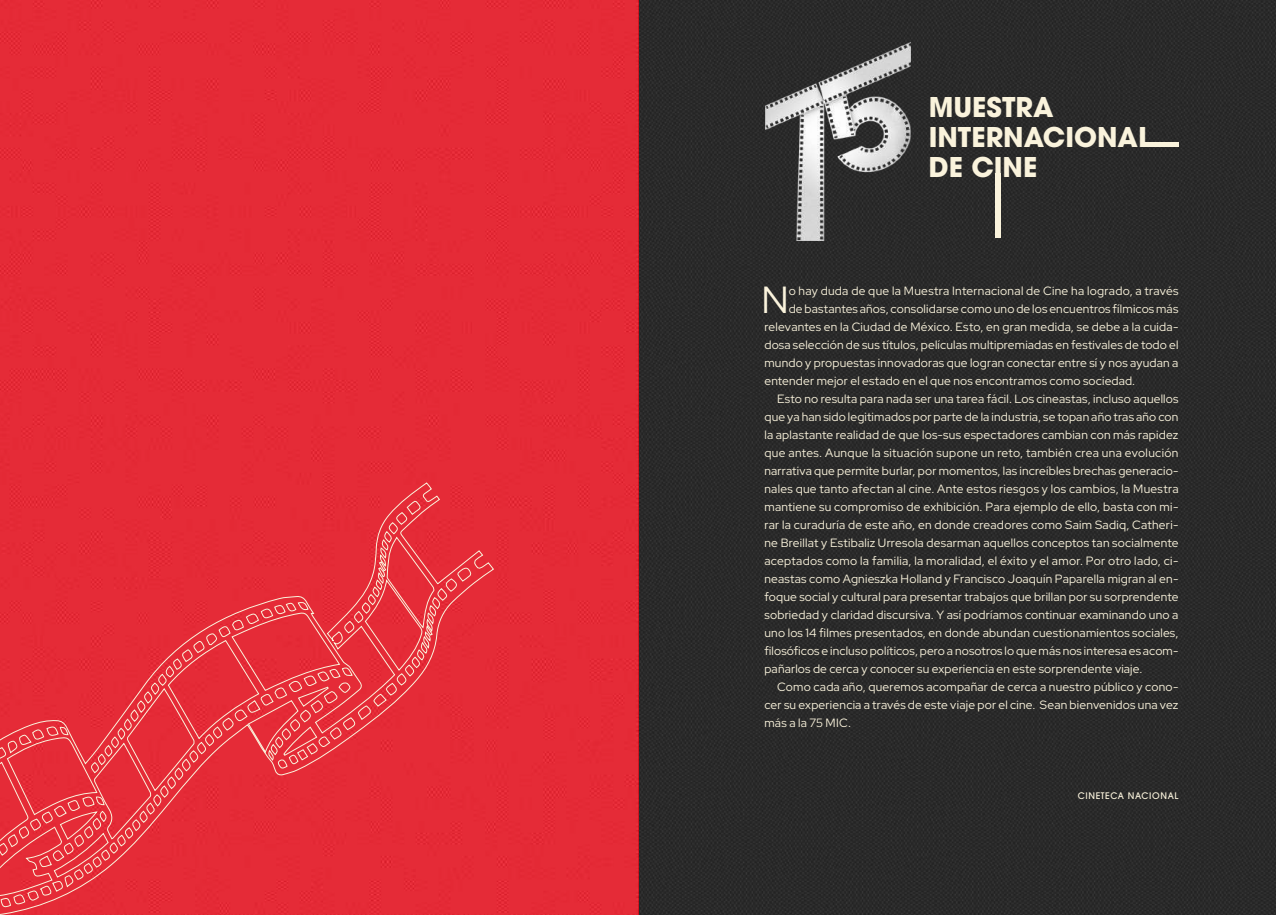
<style>
.page{position:relative;width:1276px;height:915px;background:#fff}
.page>*{position:absolute;margin:0;border:0;box-sizing:border-box;transform-origin:0 0}
.t1{font:37.65px "Red Hat Display";color:#faf3dc}
.t2{font:700 27px/30px "ITC Avant Garde Pro";color:#faf3dc}
.t3{font:12px "Red Hat Display";letter-spacing:.015em;color:#faf3dc}
.t4{font:500 9px "ITC Avant Garde Pro";letter-spacing:.07em;color:#faf3dc}
</style>
<div class="page">
<img style="left:0;top:0;width:1276px;height:914px">
<img style="left:765px;top:43px;width:145px;height:198px">
<svg style="left:0;top:482px;width:494px;height:432px;background:#e5323d"></svg>
<div style="left:995px;top:173px;width:5px;height:64px;background:#faf3dc"></div>
<hr style="left:1141px;top:142px;width:37px;height:4px;background:#faf3dc">
<h2 class="t2" style="left:928px;top:91px;width:224px">MUESTRA<br>INTERNACIONAL<br>DE CINE</h2>
<h1 class="t1" style="left:761px;top:275px;width:29px">N</h1>
<p class="t3" style="left:788px;top:282px;width:391px">o hay duda de que la Muestra Internacional de Cine ha logrado, a través</p>
<p class="t3" style="left:788px;top:300px;width:391px">de bastantes años, consolidarse como uno de los encuentros fílmicos más</p>
<p class="t3" style="left:764px;top:318px;width:415px">relevantes en la Ciudad de México. Esto, en gran medida, se debe a la cuida-</p>
<p class="t3" style="left:764px;top:336px;width:415px">dosa selección de sus títulos, películas multipremiadas en festivales de todo el</p>
<p class="t3" style="left:764px;top:354px;width:415px">mundo y propuestas innovadoras que logran conectar entre sí y nos ayudan a</p>
<p class="t3" style="left:764px;top:372px;width:372px">entender mejor el estado en el que nos encontramos como sociedad.</p>
<p class="t3" style="left:777px;top:390px;width:403px">Esto no resulta para nada ser una tarea fácil. Los cineastas, incluso aquellos</p>
<p class="t3" style="left:764px;top:408px;width:415px">que ya han sido legitimados por parte de la industria, se topan año tras año con</p>
<p class="t3" style="left:764px;top:426px;width:415px">la aplastante realidad de que los-sus espectadores cambian con más rapidez</p>
<p class="t3" style="left:764px;top:444px;width:415px">que antes. Aunque la situación supone un reto, también crea una evolución</p>
<p class="t3" style="left:764px;top:462px;width:415px">narrativa que permite burlar, por momentos, las increíbles brechas generacio-</p>
<p class="t3" style="left:764px;top:480px;width:415px">nales que tanto afectan al cine. Ante estos riesgos y los cambios, la Muestra</p>
<p class="t3" style="left:764px;top:498px;width:415px">mantiene su compromiso de exhibición. Para ejemplo de ello, basta con mi-</p>
<p class="t3" style="left:764px;top:516px;width:415px">rar la curaduría de este año, en donde creadores como Saim Sadiq, Catheri-</p>
<p class="t3" style="left:764px;top:534px;width:415px">ne Breillat y Estibaliz Urresola desarman aquellos conceptos tan socialmente</p>
<p class="t3" style="left:764px;top:552px;width:415px">aceptados como la familia, la moralidad, el éxito y el amor. Por otro lado, ci-</p>
<p class="t3" style="left:764px;top:570px;width:415px">neastas como Agnieszka Holland y Francisco Joaquín Paparella migran al en-</p>
<p class="t3" style="left:764px;top:588px;width:415px">foque social y cultural para presentar trabajos que brillan por su sorprendente</p>
<p class="t3" style="left:764px;top:606px;width:415px">sobriedad y claridad discursiva. Y así podríamos continuar examinando uno a</p>
<p class="t3" style="left:764px;top:624px;width:415px">uno los 14 filmes presentados, en donde abundan cuestionamientos sociales,</p>
<p class="t3" style="left:764px;top:642px;width:415px">filosóficos e incluso políticos, pero a nosotros lo que más nos interesa es acom-</p>
<p class="t3" style="left:764px;top:660px;width:379px">pañarlos de cerca y conocer su experiencia en este sorprendente viaje.</p>
<p class="t3" style="left:777px;top:678px;width:403px">Como cada año, queremos acompañar de cerca a nuestro público y cono-</p>
<p class="t3" style="left:764px;top:696px;width:415px">cer su experiencia a través de este viaje por el cine. Sean bienvenidos una vez</p>
<p class="t3" style="left:764px;top:714px;width:88px">más a la 75 MIC.</p>
<p class="t4" style="left:1077px;top:789px;width:102px">CINETECA NACIONAL</p>
</div>
